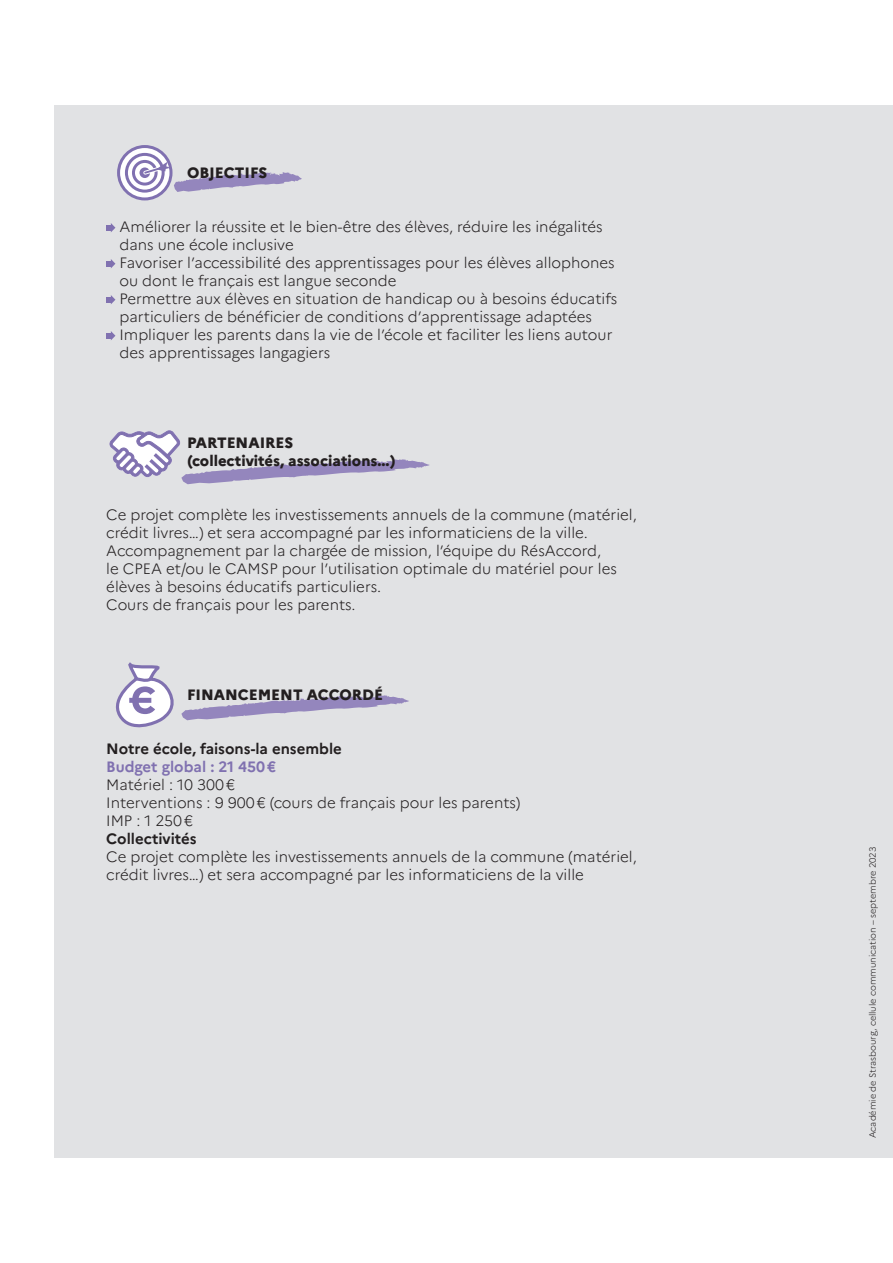
<style>
.page{position:relative;width:893px;height:1263px;background:#fff}
.page>*{position:absolute;margin:0;border:0;box-sizing:border-box;transform-origin:0 0}
.t1{font:300 15px/18px "Marianne";color:#231f20}
.t2{font:800 15px/18px "Marianne";color:#231f20}
.t3{font:700 15px "Marianne";color:#231f20}
.t4{font:700 15px "Marianne";color:#8071b0}
.t5{font:300 9px "Marianne";color:#231f20}
</style>
<div class="page">
<div style="left:54px;top:105px;width:839px;height:1053px;background:#e1e2e4"></div>
<svg style="left:106px;top:223px;width:9px;height:9px"></svg>
<svg style="left:106px;top:259px;width:9px;height:9px"></svg>
<svg style="left:106px;top:295px;width:9px;height:9px"></svg>
<svg style="left:106px;top:331px;width:9px;height:9px"></svg>
<svg style="left:119px;top:147px;width:52px;height:52px"></svg>
<div style="left:117px;top:145px;width:55px;height:55px;border:3px solid #8071b0;border-radius:50%"></div>
<svg style="left:126px;top:154px;width:37px;height:37px"></svg>
<div style="left:125px;top:153px;width:40px;height:40px;border:3px solid #8071b0;border-radius:50%"></div>
<svg style="left:133px;top:161px;width:23px;height:23px"></svg>
<div style="left:132px;top:160px;width:26px;height:26px;border:3px solid #8071b0;border-radius:50%"></div>
<svg style="left:140px;top:162px;width:162px;height:30px"></svg>
<svg style="left:110px;top:430px;width:320px;height:54px"></svg>
<svg style="left:116px;top:662px;width:293px;height:66px"></svg>
<p class="t2" style="left:187px;top:163px;width:82px">OBJECTIFS</p>
<p class="t1" style="left:119px;top:217px;width:499px">Améliorer la réussite et le bien-être des élèves, réduire les inégalités dans une école inclusive<br>Favoriser l’accessibilité des apprentissages pour les élèves allophones ou dont le français est langue seconde<br>Permettre aux élèves en situation de handicap ou à besoins éducatifs particuliers de bénéficier de conditions d’apprentissage adaptées Impliquer les parents dans la vie de l’école et faciliter les liens autour des apprentissages langagiers</p>
<p class="t2" style="left:187px;top:433px;width:210px">PARTENAIRES<br>(collectivités, associations...)</p>
<p class="t1" style="left:106px;top:505px;width:532px">Ce projet complète les investissements annuels de la commune (matériel, crédit livres…) et sera accompagné par les informaticiens de la ville.<br>Accompagnement par la chargée de mission, l’équipe du RésAccord,<br>le CPEA et/ou le CAMSP pour l’utilisation optimale du matériel pour les élèves à besoins éducatifs particuliers.<br>Cours de français pour les parents.</p>
<p class="t2" style="left:187px;top:685px;width:197px">FINANCEMENT ACCORDÉ</p>
<p class="t3" style="left:106px;top:737px;width:237px">Notre école, faisons-la ensemble</p>
<p class="t4" style="left:106px;top:755px;width:171px">Budget global : 21 450 €</p>
<p class="t1" style="left:106px;top:775px;width:415px">Matériel : 10 300 €<br>Interventions : 9 900 € (cours de français pour les parents)<br>IMP : 1 250 €</p>
<p class="t3" style="left:106px;top:827px;width:92px">Collectivités</p>
<p class="t1" style="left:106px;top:847px;width:532px">Ce projet complète les investissements annuels de la commune (matériel, crédit livres…) et sera accompagné par les informaticiens de la ville</p>
<p class="t5" style="left:866px;top:1138px;width:293px;rotate:-90deg">Académie de Strasbourg, cellule communication – septembre 2023</p>
</div>
